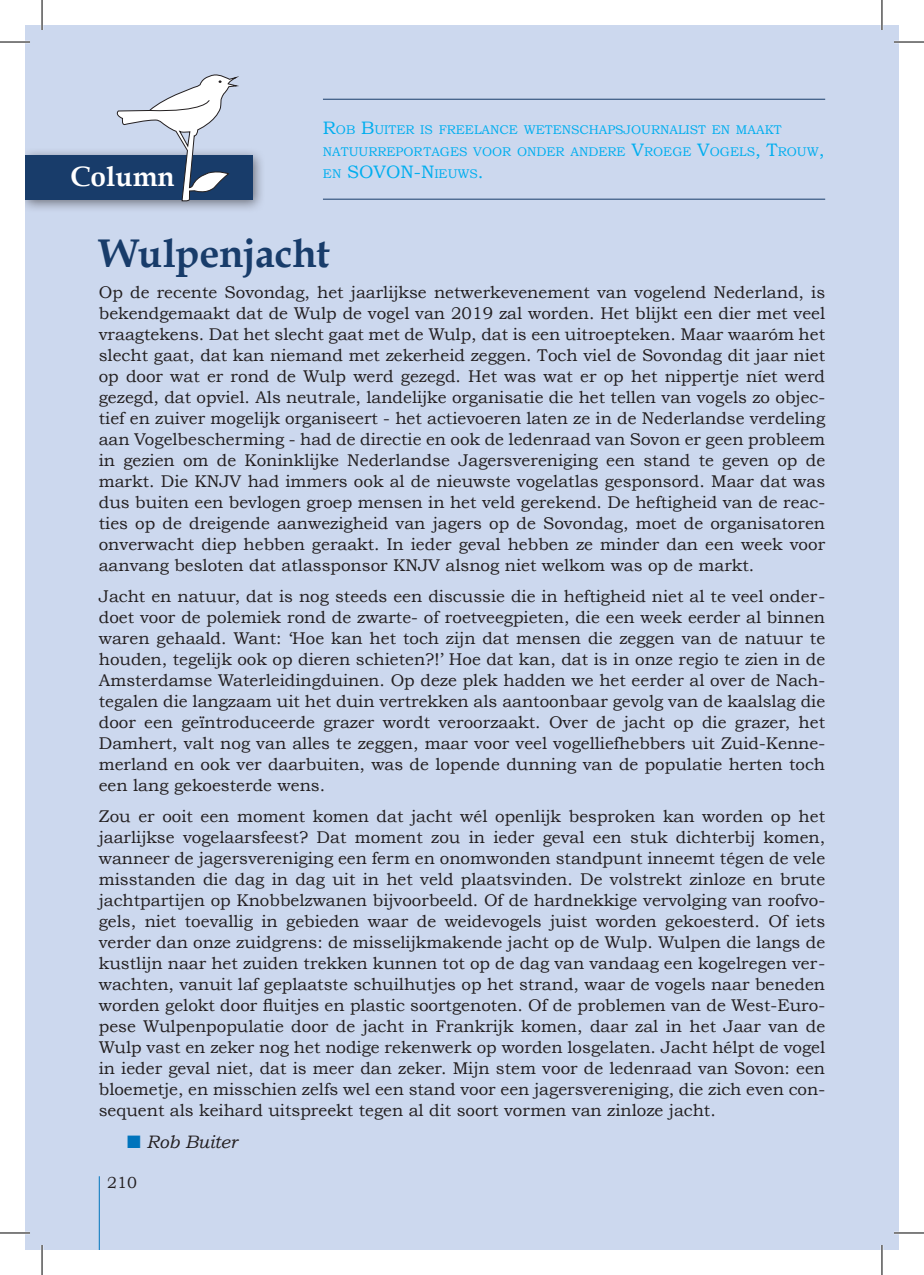
<style>
.page{position:relative;width:924px;height:1275px;background:#fff}
.page>*{position:absolute;margin:0;border:0;box-sizing:border-box;transform-origin:0 0}
.t1{font:700 40px "Book Antiqua";letter-spacing:-.01em;color:#183c6a}
.t2{font:700 28px "Book Antiqua";color:#fff}
.t3{font:italic 18px "Bookman Old Style";color:#231f20}
.t4{font:18px "Bookman Old Style";color:#00aeef}
.t5{font:17px/21px "Bookman Old Style";color:#231f20;text-align:justify}
.t6{font:16px "Bookman Old Style";color:#231f20}
.t7{font:12.6px/22px "Bookman Old Style";color:#00aeef}
.s1{font-size:18px}
.s2{font-size:12.6px}
.s3{color:#0074bc}
</style>
<div class="page">
<div style="left:25px;top:25px;width:873px;height:1225px;background:#ccd8ee"></div>
<div style="left:25px;top:147px;width:240px;height:66px;background:#231f20;opacity:.55"></div>
<div style="left:25px;top:155px;width:227px;height:45px;background:#183c6a"></div>
<svg style="left:117px;top:75px;width:121px;height:126px"></svg>
<hr style="left:323px;top:199px;width:501px;height:1px;background:#183c6a">
<hr style="left:323px;top:99px;width:501px;height:1px;background:#183c6a">
<hr style="left:99px;top:1176px;width:1px;height:74px;background:#0074bc">
<hr style="left:0;top:41px;width:30px;height:2px;background:#fff">
<hr style="left:893px;top:41px;width:30px;height:2px;background:#fff">
<hr style="left:0;top:1231px;width:30px;height:3px;background:#fff">
<hr style="left:893px;top:1231px;width:30px;height:3px;background:#fff">
<hr style="left:41px;top:0;width:2px;height:30px;background:#fff">
<hr style="left:41px;top:1245px;width:2px;height:30px;background:#fff">
<hr style="left:880px;top:0;width:2px;height:30px;background:#fff">
<hr style="left:880px;top:1245px;width:2px;height:30px;background:#fff">
<hr style="left:0;top:42px;width:30px;height:1px;background:#000">
<hr style="left:893px;top:42px;width:30px;height:1px;background:#000">
<hr style="left:0;top:1232px;width:30px;height:1px;background:#000">
<hr style="left:893px;top:1232px;width:30px;height:1px;background:#000">
<hr style="left:42px;top:0;width:1px;height:30px;background:#000">
<hr style="left:42px;top:1245px;width:1px;height:30px;background:#000">
<hr style="left:881px;top:0;width:1px;height:30px;background:#000">
<hr style="left:881px;top:1245px;width:1px;height:30px;background:#000">
<h2 class="t2" style="left:70px;top:160px;width:106px">Column</h2>
<p class="t7" style="left:323px;top:118px;width:503px"><span class="s1">R</span>OB <span class="s1">B</span>UITER IS FREELANCE WETENSCHAPSJOURNALIST EN MAAKT<br>NATUURREPORTAGES VOOR ONDER ANDERE <span class="s1">V</span>ROEGE <span class="s1">V</span>OGELS<span class="s1">, T</span>ROUW<span class="s1">,</span></p>
<p class="t4" style="left:323px;top:161px;width:39px"><span class="s2">EN</span> SOVON</p>
<p class="t7" style="left:413px;top:162px;width:71px"><span class="s1">-N</span>IEUWS<span class="s1">.</span></p>
<h1 class="t1" style="left:99px;top:230px;width:232px">Wulpenjacht</h1>
<p class="t5" style="left:99px;top:282px;width:727px">Op de recente Sovondag, het jaarlijkse netwerkevenement van vogelend Nederland, is bekendgemaakt dat de Wulp de vogel van 2019 zal worden. Het blijkt een dier met veel vraagtekens. Dat het slecht gaat met de Wulp, dat is een uitroepteken. Maar waaróm het slecht gaat, dat kan niemand met zekerheid zeggen. Toch viel de Sovondag dit jaar niet op door wat er rond de Wulp werd gezegd. Het was wat er op het nippertje níet werd gezegd, dat opviel. Als neutrale, landelijke organisatie die het tellen van vogels zo objec&shy;tief en zuiver mogelijk organiseert - het actievoeren laten ze in de Nederlandse verdeling aan Vogelbescherming - had de directie en ook de ledenraad van Sovon er geen probleem in gezien om de Koninklijke Nederlandse Jagersvereniging een stand te geven op de markt. Die KNJV had immers ook al de nieuwste vogelatlas gesponsord. Maar dat was dus buiten een bevlogen groep mensen in het veld gerekend. De heftigheid van de reac&shy;ties op de dreigende aanwezigheid van jagers op de Sovondag, moet de organisatoren onverwacht diep hebben geraakt. In ieder geval hebben ze minder dan een week voor aanvang besloten dat atlassponsor KNJV alsnog niet welkom was op de markt.</p>
<p class="t5" style="left:99px;top:586px;width:727px">Jacht en natuur, dat is nog steeds een discussie die in heftigheid niet al te veel onder&shy;doet voor de polemiek rond de zwarte- of roetveegpieten, die een week eerder al binnen waren gehaald. Want: ‘Hoe kan het toch zijn dat mensen die zeggen van de natuur te houden, tegelijk ook op dieren schieten?!’ Hoe dat kan, dat is in onze regio te zien in de Amsterdamse Waterleidingduinen. Op deze plek hadden we het eerder al over de Nach&shy;tegalen die langzaam uit het duin vertrekken als aantoonbaar gevolg van de kaalslag die door een geïntroduceerde grazer wordt veroorzaakt. Over de jacht op die grazer, het Damhert, valt nog van alles te zeggen, maar voor veel vogelliefhebbers uit Zuid-Kenne&shy;merland en ook ver daarbuiten, was de lopende dunning van de populatie herten toch een lang gekoesterde wens.</p>
<p class="t5" style="left:99px;top:806px;width:727px">Zou er ooit een moment komen dat jacht wél openlijk besproken kan worden op het jaarlijkse vogelaarsfeest? Dat moment zou in ieder geval een stuk dichterbij komen, wanneer de jagersvereniging een ferm en onomwonden standpunt inneemt tégen de vele misstanden die dag in dag uit in het veld plaatsvinden. De volstrekt zinloze en brute jachtpartijen op Knobbelzwanen bijvoorbeeld. Of de hardnekkige vervolging van roofvo&shy;gels, niet toevallig in gebieden waar de weidevogels juist worden gekoesterd. Of iets verder dan onze zuidgrens: de misselijkmakende jacht op de Wulp. Wulpen die langs de kustlijn naar het zuiden trekken kunnen tot op de dag van vandaag een kogelregen ver&shy;wachten, vanuit laf geplaatste schuilhutjes op het strand, waar de vogels naar beneden worden gelokt door fluitjes en plastic soortgenoten. Of de problemen van de West-Euro&shy;pese Wulpenpopulatie door de jacht in Frankrijk komen, daar zal in het Jaar van de Wulp vast en zeker nog het nodige rekenwerk op worden losgelaten. Jacht hélpt de vogel in ieder geval niet, dat is meer dan zeker. Mijn stem voor de ledenraad van Sovon: een bloemetje, en misschien zelfs wel een stand voor een jagersvereniging, die zich even con&shy;sequent als keihard uitspreekt tegen al dit soort vormen van zinloze jacht.</p>
<p class="t3" style="left:127px;top:1131px;width:112px"><span class="s3">■</span> Rob Buiter</p>
<p class="t6" style="left:107px;top:1173px;width:31px">210</p>
</div>
